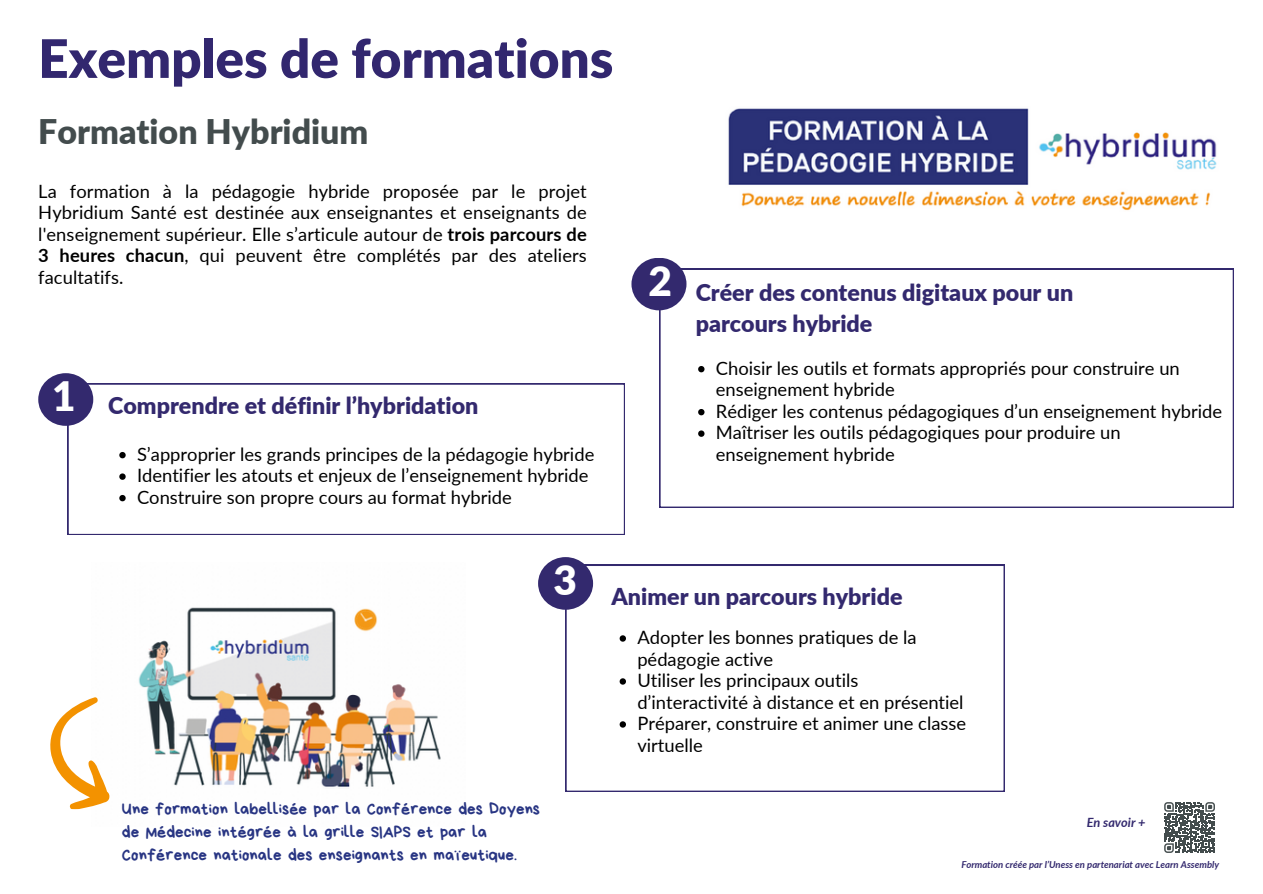
<style>
.page{position:relative;width:1263px;height:894px;background:#fff}
.page>*{position:absolute;margin:0;border:0;box-sizing:border-box;transform-origin:0 0}
.t1{font:900 53.1px "Lato";color:#32276f}
.t2{font:900 40.5px "Lato";color:#fff}
.t3{font:900 33.9px "Lato";color:#434c4d}
.t4{font:900 23.25px/31.8px "Lato";color:#33296e}
.t5{font:18.3px/21.5px "Lato";color:#000}
.t6{font:16.95px/23.1px "Bryndan Write";color:#283583}
.t7{font:italic 700 12.75px "Lato";color:#33296e}
.t8{font:italic 700 9.6px "Lato";color:#33296e}
.s1{font-weight:700}
</style>
<div class="page">
<img style="left:138px;top:607px;width:303px;height:180px">
<img style="left:728px;top:108px;width:489px;height:103px">
<svg style="left:68px;top:383px;width:557px;height:151px"></svg>
<div style="left:38px;top:373px;width:55px;height:52px;background:#33296e;border-radius:50%"></div>
<svg style="left:659px;top:269px;width:574px;height:238px"></svg>
<div style="left:631px;top:257px;width:55px;height:53px;background:#33296e;border-radius:50%"></div>
<svg style="left:566px;top:564px;width:438px;height:227px"></svg>
<div style="left:538px;top:557px;width:55px;height:52px;background:#33296e;border-radius:50%"></div>
<svg style="left:50px;top:697px;width:60px;height:113px"></svg>
<svg style="left:1164px;top:802px;width:51px;height:50px"></svg>
<svg style="left:119px;top:452px;width:7px;height:6px"></svg>
<svg style="left:119px;top:473px;width:7px;height:6px"></svg>
<svg style="left:119px;top:495px;width:7px;height:6px"></svg>
<svg style="left:698px;top:366px;width:6px;height:6px"></svg>
<svg style="left:698px;top:409px;width:6px;height:6px"></svg>
<svg style="left:698px;top:430px;width:6px;height:6px"></svg>
<svg style="left:620px;top:635px;width:6px;height:6px"></svg>
<svg style="left:620px;top:678px;width:6px;height:6px"></svg>
<svg style="left:620px;top:721px;width:6px;height:6px"></svg>
<h4 class="t1" style="left:38px;top:25px;width:577px">Exemples de formations</h4>
<h3 class="t3" style="left:38px;top:110px;width:332px">Formation Hybridium</h3>
<p class="t5" style="left:38px;top:180px;width:550px;text-align:justify">La formation à la pédagogie hybride proposée par le projet Hybridium Santé est destinée aux enseignantes et enseignants de l'enseignement supérieur. Elle s’articule autour de <span class="s1">trois parcours de 3 heures chacun</span>, qui peuvent être complétés par des ateliers facultatifs.</p>
<h4 class="t2" style="left:52px;top:371px;width:25px">1</h4>
<p class="t4" style="left:108px;top:388px;width:372px">Comprendre et définir l’hybridation</p>
<p class="t5" style="left:137px;top:443px;width:459px">S’approprier les grands principes de la pédagogie hybride</p>
<p class="t5" style="left:137px;top:464px;width:453px">Identifier les atouts et enjeux de l’enseignement hybride</p>
<p class="t5" style="left:137px;top:485px;width:376px">Construire son propre cours au format hybride</p>
<p class="t2" style="left:648px;top:256px;width:25px">2</p>
<p class="t4" style="left:696px;top:275px;width:379px">Créer des contenus digitaux pour un parcours hybride</p>
<p class="t5" style="left:716px;top:357px;width:465px">Choisir les outils et formats appropriés pour construire un enseignement hybride</p>
<h3 class="t5" style="left:716px;top:400px;width:508px">Rédiger les contenus pédagogiques d’un enseignement hybride</h3>
<p class="t5" style="left:716px;top:421px;width:406px">Maîtriser les outils pédagogiques pour produire un enseignement hybride</p>
<p class="t2" style="left:554px;top:555px;width:25px">3</p>
<p class="t6" style="left:122px;top:796px;width:420px">Une formation labellisée par la Conférence des Doyens de Médecine intégrée à la grille SIAPS et par la<br>Conférence nationale des enseignants en maïeutique.</p>
<p class="t4" style="left:611px;top:580px;width:293px">Animer un parcours hybride</p>
<p class="t5" style="left:637px;top:626px;width:281px">Adopter les bonnes pratiques de la pédagogie active</p>
<p class="t5" style="left:637px;top:669px;width:328px">Utiliser les principaux outils d’interactivité à distance et en présentiel</p>
<p class="t5" style="left:637px;top:712px;width:330px">Préparer, construire et animer une classe virtuelle</p>
<p class="t7" style="left:1087px;top:814px;width:60px">En savoir +</p>
<p class="t8" style="left:961px;top:858px;width:259px">Formation créée par l’Uness en partenariat avec Learn Assembly</p>
</div>
